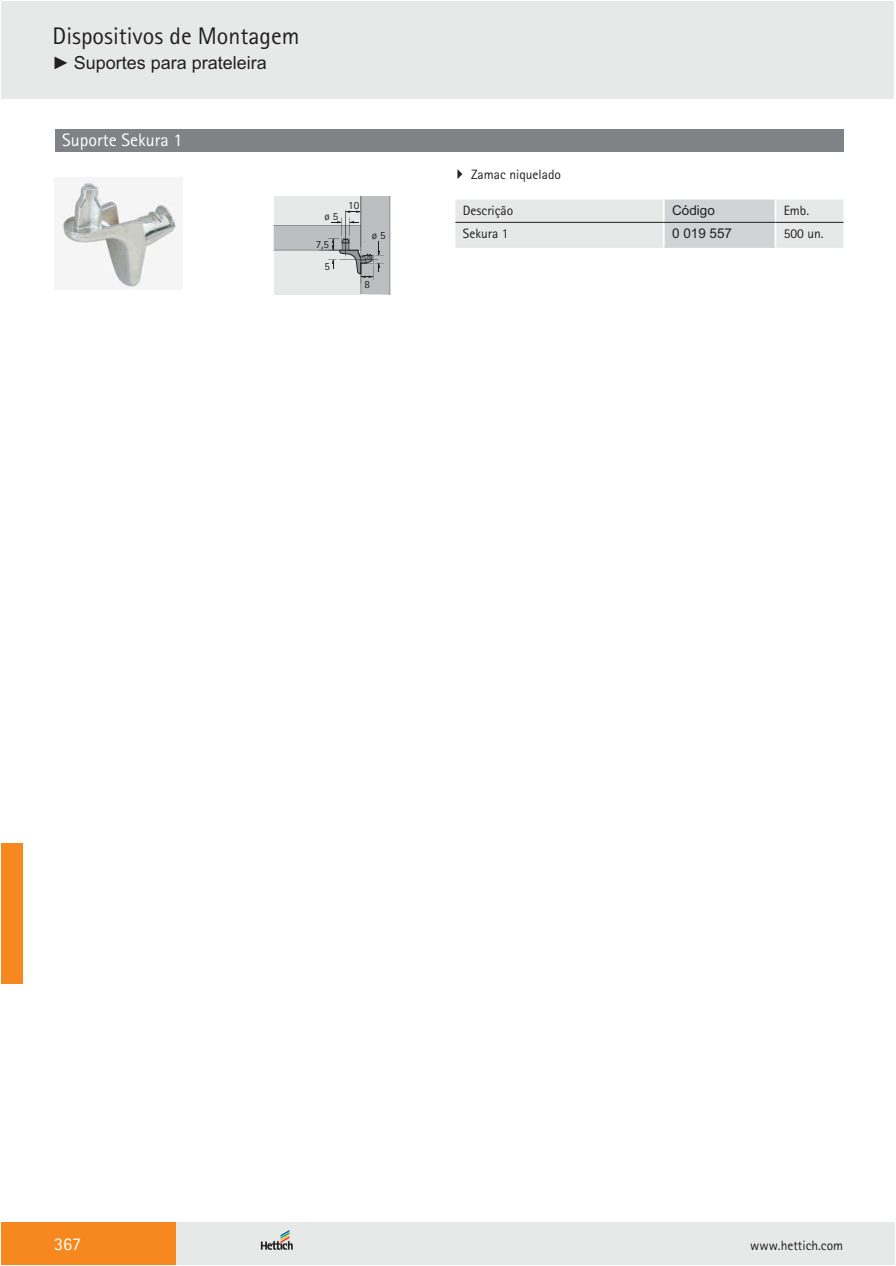
<style>
.page{position:relative;width:896px;height:1266px;background:#fff}
.page>*{position:absolute;margin:0;border:0;box-sizing:border-box;transform-origin:0 0}
.t1{font:24px "Agfa Rotis Sans Serif";color:#231f20}
.t2{font:18px "Arial";color:#231f20}
.t3{font:18px "Agfa Rotis Sans Serif";color:#fff}
.t4{font:13.5px "Agfa Rotis Sans Serif";color:#231f20}
.t5{font:13.5px "Arial";color:#231f20}
.t6{font:10.95px "Agfa Rotis Sans Serif";color:#231f20}
</style>
<div class="page">
<div style="left:2px;top:2px;width:892px;height:97px;background:#e7e8e8"></div>
<div style="left:176px;top:1222px;width:718px;height:42px;background:#e7e8e8"></div>
<div style="left:2px;top:1222px;width:174px;height:42px;background:#f6881f"></div>
<svg style="left:261px;top:1230px;width:32px;height:20px"></svg>
<div style="left:55px;top:129px;width:788px;height:22px;background:#808285"></div>
<svg style="left:455px;top:200px;width:388px;height:48px;background:#e0e2e2"></svg>
<hr style="left:455px;top:222px;width:209px;height:1px;background:#231f20">
<hr style="left:664px;top:222px;width:111px;height:1px;background:#231f20">
<hr style="left:775px;top:222px;width:68px;height:1px;background:#231f20">
<img style="left:62px;top:180px;width:115px;height:109px">
<svg style="left:273px;top:196px;width:118px;height:99px;background:#cbcdcd"></svg>
<div style="left:2px;top:843px;width:21px;height:141px;background:#f6881f"></div>
<h1 class="t1" style="left:53px;top:27px;width:248px">Dispositivos de Montagem</h1>
<h2 class="t2" style="left:52px;top:56px;width:216px">► Suportes para prateleira</h2>
<h2 class="t3" style="left:62px;top:134px;width:122px">Suporte Sekura 1</h2>
<p class="t6" style="left:325px;top:213px;width:15px">ø 5</p>
<p class="t6" style="left:316px;top:240px;width:15px">7,5</p>
<p class="t6" style="left:325px;top:262px;width:7px">5</p>
<p class="t6" style="left:348px;top:202px;width:13px">10</p>
<p class="t6" style="left:372px;top:232px;width:15px">ø 5</p>
<p class="t6" style="left:365px;top:280px;width:7px">8</p>
<p class="t4" style="left:471px;top:169px;width:91px">Zamac niquelado</p>
<p class="t4" style="left:463px;top:206px;width:52px">Descrição</p>
<p class="t5" style="left:672px;top:205px;width:44px">Código</p>
<p class="t4" style="left:784px;top:206px;width:27px">Emb.</p>
<p class="t4" style="left:463px;top:229px;width:47px">Sekura 1</p>
<p class="t5" style="left:672px;top:229px;width:62px">0 019 557</p>
<p class="t4" style="left:784px;top:229px;width:42px">500 un.</p>
<h2 class="t3" style="left:54px;top:1237px;width:28px">367</h2>
<p class="t4" style="left:750px;top:1240px;width:94px">www.hettich.com</p>
</div>
